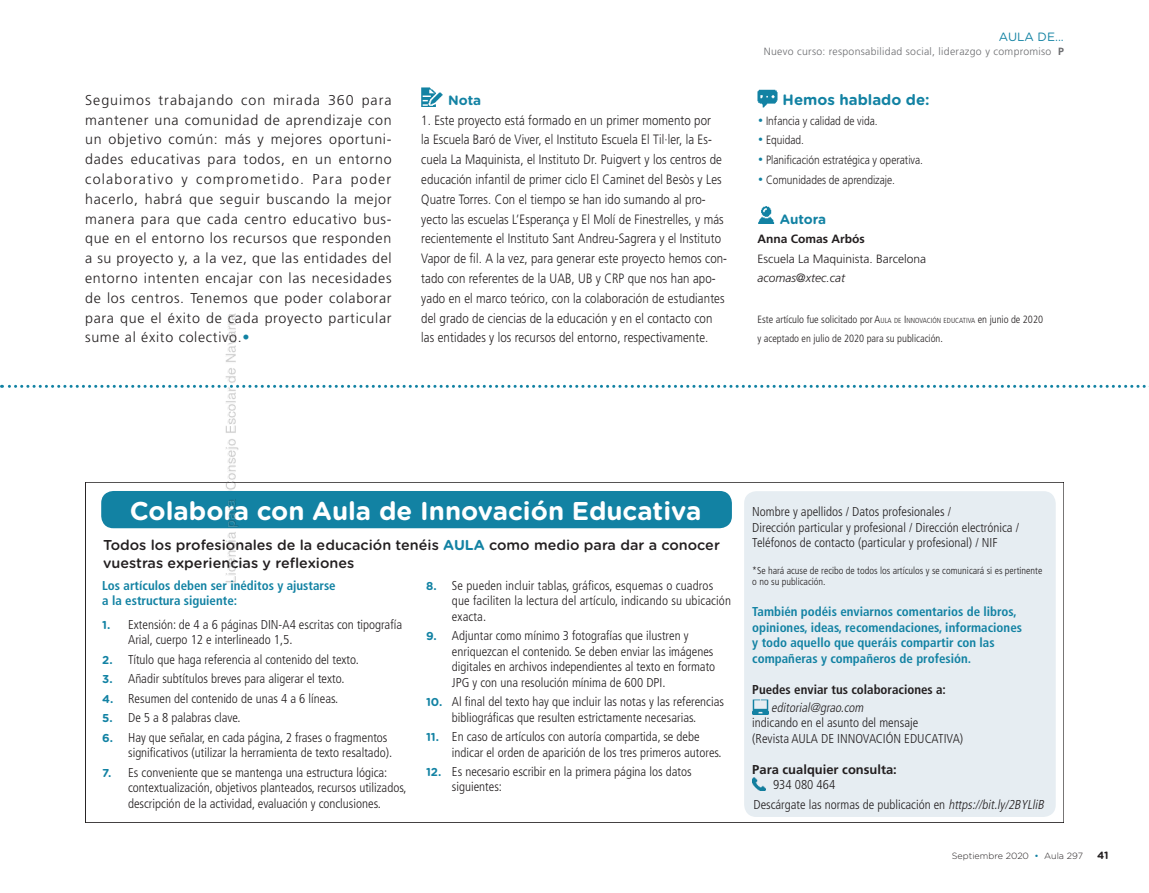
<style>
.page{position:relative;width:1149px;height:893px;background:#fff}
.page>*{position:absolute;margin:0;border:0;box-sizing:border-box;transform-origin:0 0}
.t1{font:700 25.8px "Gotham Rounded";color:#fff}
.t2{font:700 15px "Gotham Rounded";color:#1282a3}
.t3{font:300 14.25px/19.8px "Frutiger LT Std";letter-spacing:.05em;color:#231f20;text-align:justify}
.t4{font:500 14.25px/17.1px "Gotham Rounded";color:#231f20}
.t5{font:300 13.5px/19.8px "Frutiger LT Std";letter-spacing:.01em;color:#231f20;scale:.85 1}
.t6{font:700 13.5px "Gotham Rounded";color:#1282a3}
.t7{font:300 condensed 12.9px/15.5px "Frutiger LT Std";color:#231f20}
.t8{font:700 condensed 12.9px/15.5px "Frutiger LT Std";color:#1282a3}
.t9{font:700 condensed 12.9px "Frutiger LT Std";color:#231f20}
.t10{font:700 12.9px "Frutiger LT Std";color:#231f20}
.t11{font:italic 300 condensed 12.9px "Frutiger LT Std";color:#231f20}
.t12{font:300 12px "Frutiger LT Std";color:#231f20;scale:.85 1}
.t13{font:300 12px "Frutiger LT Std";color:#231f20}
.t14{font:italic 300 12px "Frutiger LT Std";color:#231f20}
.t15{font:700 12px "Frutiger LT Std";color:#231f20}
.t16{font:12px "Gotham Rounded";color:#1282a3}
.t17{font:300 condensed 10.5px/19.8px "Frutiger LT Std";color:#231f20}
.t18{font:300 10.5px "Frutiger LT Std";letter-spacing:.03em;color:#6c6d70}
.t19{font:700 10.5px "Gotham Rounded";color:#231f20}
.t20{font:300 condensed 10.05px/11.4px "Frutiger LT Std";color:#231f20}
.t21{font:300 9px "Gotham Rounded";color:#231f20}
.s1{color:#1282a3}
.s2{font-weight:700}
.s3{font-family:"Gotham Rounded";font-size:13.5px;color:#1282a3}
.s4{font-style:inherit}
.s5{font-size:7.35px}
.s6{font-weight:700;color:#1282a3}
.s7{font-family:"Gotham Rounded";font-weight:700;font-stretch:normal;font-size:11.4px;color:#1282a3}
.s8{font-style:italic}
.s9{font-weight:400;color:#1282a3}
</style>
<div class="page">
<div style="left:101px;top:491px;width:630px;height:37px;background:#1282a3;border-radius:12px"></div>
<div style="left:744px;top:491px;width:311px;height:326px;background:#e6edf2;border-radius:12px"></div>
<svg style="left:1px;top:385px;width:1148px;height:3px"></svg>
<img style="left:223px;top:87px;width:702px;height:736px">
<p class="t3" style="left:85px;top:90px;width:308px">Seguimos trabajando con mirada 360 para mantener una comunidad de aprendizaje con un objetivo común: más y mejores oportuni&shy;dades educativas para todos, en un entorno colaborativo y comprometido. Para poder hacerlo, habrá que seguir buscando la mejor manera para que cada centro educativo bus&shy;que en el entorno los recursos que responden a su proyecto y, a la vez, que las entidades del entorno intenten encajar con las necesidades de los centros. Tenemos que poder colaborar para que el éxito de cada proyecto particular sume al éxito colectivo.<span class="s1">•</span></p>
<p class="t6" style="left:448px;top:90px;width:35px">Nota</p>
<p class="t5" style="left:421px;top:110px;width:361px">1. Este proyecto está formado en un primer momento por<br>la Escuela Baró de Viver, el Instituto Escuela El Til·ler, la Es&shy;cuela La Maquinista, el Instituto Dr. Puigvert y los centros de educación infantil de primer ciclo El Caminet del Besòs y Les Quatre Torres. Con el tiempo se han ido sumando al pro&shy;yecto las escuelas L’Esperança y El Molí de Finestrelles, y más recientemente el Instituto Sant Andreu-Sagrera y el Instituto Vapor de fil. A la vez, para generar este proyecto hemos con&shy;tado con referentes de la UAB, UB y CRP que nos han apo&shy;yado en el marco teórico, con la colaboración de estudiantes del grado de ciencias de la educación y en el contacto con las entidades y los recursos del entorno, respectivamente.</p>
<p class="t16" style="left:998px;top:28px;width:66px">AULA DE...</p>
<p class="t18" style="left:763px;top:45px;width:301px">Nuevo curso: responsabilidad social, liderazgo y compromiso <span class="s2">P</span></p>
<p class="t2" style="left:782px;top:89px;width:148px">Hemos hablado de:</p>
<p class="t12" style="left:757px;top:114px;width:143px"><span class="s3">•</span> Infancia y calidad de vida.</p>
<p class="t12" style="left:757px;top:134px;width:56px"><span class="s3">•</span> Equidad.</p>
<p class="t12" style="left:757px;top:153px;width:196px"><span class="s3">•</span> Planificación estratégica y operativa.</p>
<p class="t12" style="left:757px;top:173px;width:163px"><span class="s3">•</span> Comunidades de aprendizaje.</p>
<p class="t6" style="left:779px;top:209px;width:48px">Autora</p>
<p class="t15" style="left:757px;top:232px;width:109px">Anna Comas Arbós</p>
<p class="t13" style="left:757px;top:252px;width:170px">Escuela La Maquinista. Barcelona</p>
<p class="t14" style="left:757px;top:271px;width:89px">acomas@xtec.cat</p>
<p class="t17" style="left:757px;top:309px;width:287px">Este artículo fue solicitado por <span class="s4">A</span><span class="s5">ULA DE</span> <span class="s4">I</span><span class="s5">NNOVACIÓN EDUCATIVA</span> en junio de 2020 y aceptado en julio de 2020 para su publicación.</p>
<h1 class="t1" style="left:130px;top:492px;width:573px">Colabora con Aula de Innovación Educativa</h1>
<p class="t4" style="left:103px;top:536px;width:618px">Todos los profesionales de la educación tenéis <span class="s6">AULA</span> como medio para dar a conocer vuestras experiencias y reflexiones</p>
<p class="t8" style="left:102px;top:578px;width:235px">Los artículos deben ser inéditos y ajustarse a la estructura siguiente:</p>
<p class="t7" style="left:128px;top:617px;width:275px;text-indent:-26px"><span class="s7">1.</span> Extensión: de 4 a 6 páginas DIN-A4 escritas con tipografía<br>Arial, cuerpo 12 e interlineado 1,5.</p>
<p class="t7" style="left:102px;top:652px;width:258px"><span class="s7">2.</span> Título que haga referencia al contenido del texto.</p>
<p class="t7" style="left:102px;top:671px;width:244px"><span class="s7">3.</span> Añadir subtítulos breves para aligerar el texto.</p>
<p class="t7" style="left:102px;top:691px;width:237px"><span class="s7">4.</span> Resumen del contenido de unas 4 a 6 líneas.</p>
<p class="t7" style="left:102px;top:710px;width:140px"><span class="s7">5.</span> De 5 a 8 palabras clave.</p>
<p class="t7" style="left:128px;top:730px;width:265px;text-indent:-26px"><span class="s7">6.</span> Hay que señalar, en cada página, 2 frases o fragmentos significativos (utilizar la herramienta de texto resaltado).</p>
<p class="t7" style="left:128px;top:765px;width:280px;text-indent:-26px"><span class="s7">7.</span> Es conveniente que se mantenga una estructura lógica: contextualización, objetivos planteados, recursos utilizados, descripción de la actividad, evaluación y conclusiones.</p>
<p class="t7" style="left:452px;top:578px;width:280px;text-indent:-26px"><span class="s7">8.</span> Se pueden incluir tablas, gráficos, esquemas o cuadros que faciliten la lectura del artículo, indicando su ubicación exacta.</p>
<p class="t7" style="left:452px;top:628px;width:265px;text-indent:-26px"><span class="s7">9.</span> Adjuntar como mínimo 3 fotografías que ilustren y enriquezcan el contenido. Se deben enviar las imágenes digitales en archivos independientes al texto en formato JPG y con una resolución mínima de 600 DPI.</p>
<p class="t7" style="left:426px;top:694px;width:299px;text-align:center"><span class="s7">10.</span> Al final del texto hay que incluir las notas y las referencias bibliográficas que resulten estrictamente necesarias.</p>
<p class="t7" style="left:452px;top:729px;width:271px;text-indent:-26px"><span class="s7">11.</span> En caso de artículos con autoría compartida, se debe indicar el orden de aparición de los tres primeros autores.</p>
<p class="t7" style="left:452px;top:764px;width:241px;text-indent:-26px"><span class="s7">12.</span> Es necesario escribir en la primera página los datos siguientes:</p>
<p class="t7" style="left:752px;top:504px;width:268px">Nombre y apellidos / Datos profesionales /<br>Dirección particular y profesional / Dirección electrónica /<br>Teléfonos de contacto (particular y profesional) / NIF</p>
<p class="t20" style="left:752px;top:565px;width:291px">*Se hará acuse de recibo de todos los artículos y se comunicará si es pertinente o no su publicación.</p>
<p class="t8" style="left:752px;top:604px;width:271px">También podéis enviarnos comentarios de libros, opiniones, ideas, recomendaciones, informaciones y todo aquello que queráis compartir con las compañeras y compañeros de profesión.</p>
<p class="t9" style="left:752px;top:681px;width:195px">Puedes enviar tus colaboraciones a:</p>
<p class="t11" style="left:771px;top:700px;width:96px">editorial@grao.com</p>
<p class="t7" style="left:752px;top:715px;width:212px">indicando en el asunto del mensaje<br>(Revista AULA DE INNOVACIÓN EDUCATIVA)</p>
<p class="t10" style="left:752px;top:762px;width:146px">Para cualquier consulta:</p>
<p class="t7" style="left:753px;top:775px;width:294px;line-height:19.5px;text-indent:20px">934 080 464<br>Descárgate las normas de publicación en <span class="s8">https://bit.ly/2BYLliB</span></p>
<p class="t21" style="left:951px;top:850px;width:133px">Septiembre 2020 <span class="s9">•</span> Aula 297</p>
<p class="t19" style="left:1096px;top:847px;width:13px">41</p>
</div>
